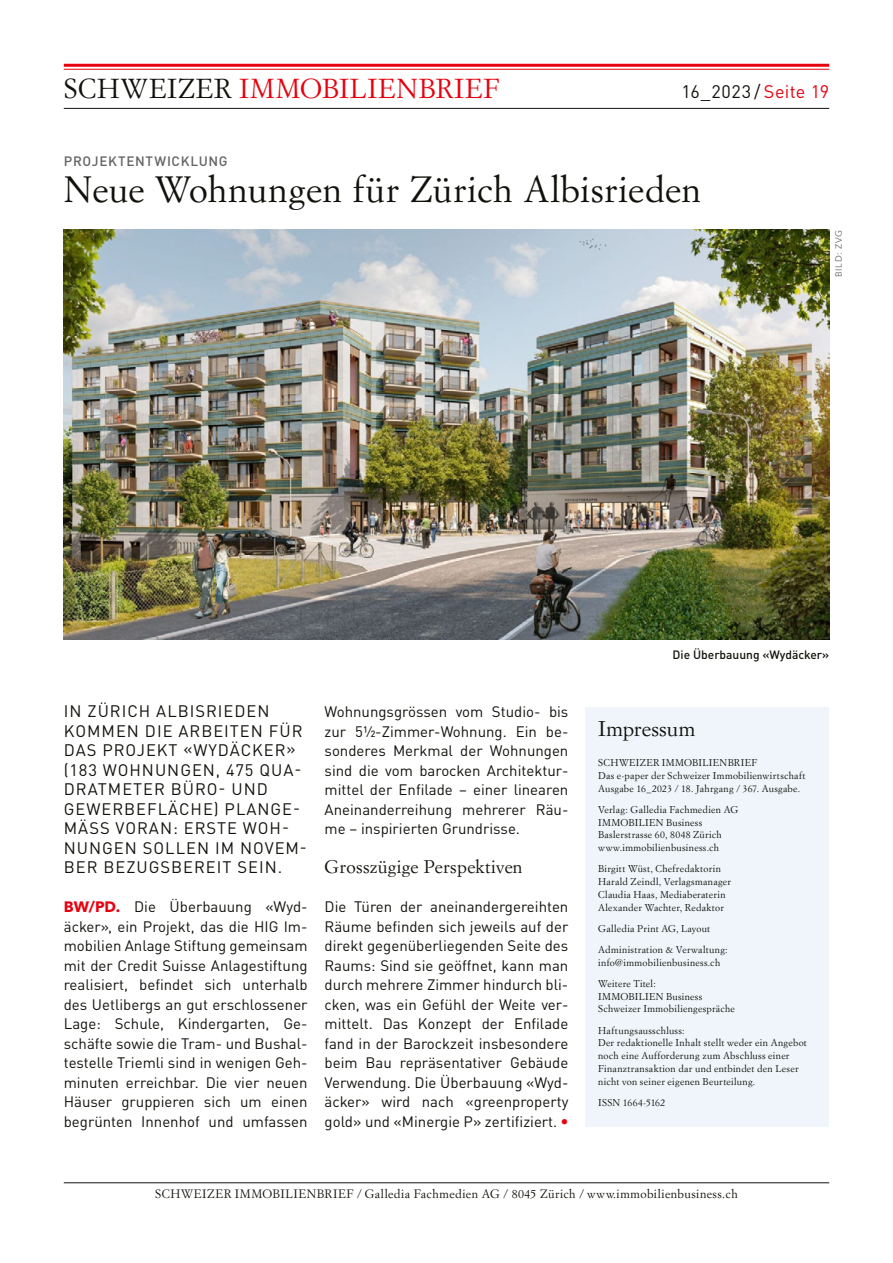
<style>
.page{position:relative;width:893px;height:1263px;background:#fff}
.page>*{position:absolute;margin:0;border:0;box-sizing:border-box;transform-origin:0 0}
.t1{font:36px "Simoncini Garamond Std";letter-spacing:.015em;color:#12120d}
.t2{font:27px "Simoncini Garamond Std";letter-spacing:.03em;color:#e7000e}
.t3{font:21px "Simoncini Garamond Std";letter-spacing:.005em;color:#12120d}
.t4{font:18px "Simoncini Garamond Std";letter-spacing:.015em;color:#12120d}
.t5{font:18px "DIN Pro";letter-spacing:.025em;color:#12120d}
.t6{font:16.5px/19.5px "DIN Pro";letter-spacing:.06em;color:#12120d}
.t7{font:15px/19.5px "DIN Pro";color:#12120d;text-align:justify}
.t8{font:500 13.5px "DIN Pro";letter-spacing:.05em;color:#626463}
.t9{font:12px "Simoncini Garamond Std";letter-spacing:.045em;color:#12120d}
.t10{font:500 12px "DIN Pro";color:#12120d}
.t11{font:9.75px/12.8px "Simoncini Garamond Std";letter-spacing:.03em;color:#12120d}
.t12{font:9px "Avenir Next LT Pro";letter-spacing:.09em;color:#626463}
.s1{color:#12120d}
.s2{color:#e7000e}
.s3{font-family:"Avenir Next LT Pro";font-weight:700;color:#e7000e}
</style>
<div class="page">
<hr style="left:64px;top:1182px;width:765px;height:1px;background:#12120d">
<hr style="left:64px;top:64px;width:765px;height:3px;background:#e7000e">
<hr style="left:64px;top:69px;width:765px;height:1px;background:#e7000e">
<hr style="left:64px;top:108px;width:765px;height:1px;background:#12120d">
<img style="left:64px;top:230px;width:765px;height:409px">
<div style="left:585px;top:707px;width:244px;height:420px;background:#eff5fa"></div>
<h2 class="t2" style="left:64px;top:72px;width:437px"><span class="s1">SCHWEIZER</span> IMMOBILIENBRIEF</h2>
<p class="t5" style="left:682px;top:78px;width:149px">16_2023 / <span class="s2">Seite 19</span></p>
<p class="t8" style="left:64px;top:150px;width:165px">PROJEKTENTWICKLUNG</p>
<h1 class="t1" style="left:64px;top:167px;width:639px">Neue Wohnungen für Zürich Albisrieden</h1>
<p class="t12" style="left:833px;top:277px;width:49px;rotate:-90deg">BILD: ZVG</p>
<p class="t6" style="left:64px;top:700px;width:245px">IN ZÜRICH ALBISRIEDEN<br>KOMMEN DIE ARBEITEN FÜR<br>DAS PROJEKT «WYDÄCKER» (183 WOHNUNGEN, 475 QUA-<br>DRATMETER BÜRO- UND<br>GEWERBEFLÄCHE) PLANGE-<br>MÄSS VORAN: ERSTE WOH-<br>NUNGEN SOLLEN IM NOVEM-<br>BER BEZUGSBEREIT SEIN.</p>
<p class="t7" style="left:64px;top:895px;width:245px"><span class="s3">BW/PD.</span> Die Überbauung «Wyd&shy;äcker», ein Projekt, das die HIG Im&shy;mobilien Anlage Stiftung gemeinsam mit der Credit Suisse Anlagestiftung realisiert, befindet sich unterhalb des Uetlibergs an gut erschlossener Lage: Schule, Kindergarten, Ge&shy;schäfte sowie die Tram- und Bushal&shy;testelle Triemli sind in wenigen Geh&shy;minuten erreichbar. Die vier neuen Häuser gruppieren sich um einen begrünten Innenhof und umfassen</p>
<p class="t7" style="left:325px;top:700px;width:245px">Wohnungsgrössen vom Studio- bis zur 5½-Zimmer-Wohnung. Ein be&shy;sonderes Merkmal der Wohnungen sind die vom barocken Architektur&shy;mittel der Enfilade – einer linearen Aneinanderreihung mehrerer Räu&shy;me – inspirierten Grundrisse.</p>
<p class="t4" style="left:325px;top:856px;width:200px">Grosszügige Perspektiven</p>
<p class="t7" style="left:325px;top:895px;width:245px">Die Türen der aneinandergereihten Räume befinden sich jeweils auf der direkt gegenüberliegenden Seite des Raums: Sind sie geöffnet, kann man durch mehrere Zimmer hindurch bli&shy;cken, was ein Gefühl der Weite ver&shy;mittelt. Das Konzept der Enfilade fand in der Barockzeit insbesondere beim Bau repräsentativer Gebäude Verwendung. Die Überbauung «Wyd&shy;äcker» wird nach «greenproperty gold» und «Minergie P» zertifiziert. <span class="s3">•</span></p>
<p class="t10" style="left:673px;top:644px;width:158px">Die Überbauung «Wydäcker»</p>
<h3 class="t3" style="left:598px;top:716px;width:99px">Impressum</h3>
<p class="t11" style="left:598px;top:756px;width:209px">SCHWEIZER IMMOBILIENBRIEF<br>Das e-paper der Schweizer Immobilienwirtschaft<br>Ausgabe 16_2023 / 18. Jahrgang / 367. Ausgabe.</p>
<p class="t11" style="left:598px;top:803px;width:142px">Verlag: Galledia Fachmedien AG<br>IMMOBILIEN Business<br>Baslerstrasse 60, 8048 Zürich www.immobilienbusiness.ch</p>
<p class="t11" style="left:598px;top:862px;width:134px">Birgitt Wüst, Chefredaktorin<br>Harald Zeindl, Verlagsmanager<br>Claudia Haas, Mediaberaterin<br>Alexander Wachter, Redaktor</p>
<p class="t11" style="left:598px;top:917px;width:131px;line-height:21.3px">Galledia Print AG, Layout<br>Administration &amp; Verwaltung:</p>
<p class="t11" style="left:598px;top:951px;width:124px;line-height:21.3px">info@immobilienbusiness.ch<br>Weitere Titel:</p>
<p class="t11" style="left:598px;top:990px;width:138px">IMMOBILIEN Business<br>Schweizer Immobiliengespräche</p>
<p class="t11" style="left:598px;top:1024px;width:210px">Haftungsausschluss:<br>Der redaktionelle Inhalt stellt weder ein Angebot noch eine Aufforderung zum Abschluss einer Finanztransaktion dar und entbindet den Leser nicht von seiner eigenen Beurteilung.</p>
<p class="t11" style="left:598px;top:1096px;width:69px">ISSN 1664-5162</p>
<p class="t9" style="left:155px;top:1186px;width:584px">SCHWEIZER IMMOBILIENBRIEF / Galledia Fachmedien AG / 8045 Zürich / www.immobilienbusiness.ch</p>
</div>
